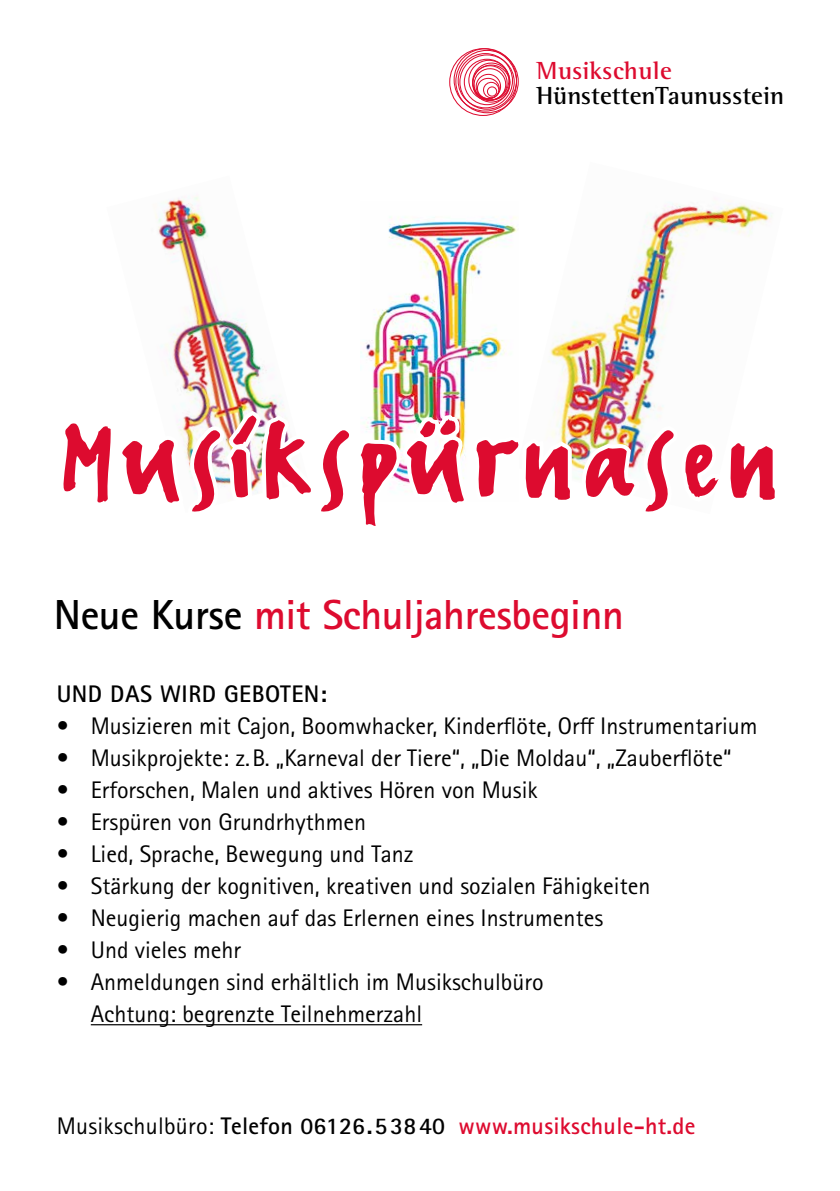
<style>
.page{position:relative;width:840px;height:1191px;background:#fff}
.page>*{position:absolute;margin:0;border:0;box-sizing:border-box;transform-origin:0 0}
.t1{font:132px "FF Erikrighthand";letter-spacing:.08em;color:#dd0b2f}
.t2{font:700 42px "Rotis Sans Serif Pro";letter-spacing:-.01em;color:#dd0b2f}
.t3{font:700 25.4px "Agfa Rotis Semi Serif";color:#000}
.t4{font:700 25.4px "Agfa Rotis Semi Serif";letter-spacing:.02em;color:#dd0b2f}
.t5{font:24px/32px "Rotis Sans Serif Pro";color:#000}
.t6{font:700 24px "Rotis Sans Serif Pro";letter-spacing:.01em;color:#dd0b2f}
.t7{font:700 24px "Rotis Sans Serif Pro";letter-spacing:.02em;color:#000}
.s1{color:#000}
.s2{font-weight:400;color:#000}
</style>
<div class="page">
<div style="left:455px;top:50px;width:63px;height:63px;border:1px solid #dd0b2f;border-radius:50%"></div>
<div style="left:453px;top:48px;width:63px;height:64px;border:1px solid #dd0b2f;border-radius:50%"></div>
<div style="left:457px;top:53px;width:55px;height:55px;border:1px solid #dd0b2f;border-radius:50%"></div>
<div style="left:459px;top:54px;width:55px;height:56px;border:1px solid #dd0b2f;border-radius:50%"></div>
<div style="left:468px;top:60px;width:41px;height:41px;border:1px solid #dd0b2f;border-radius:50%"></div>
<div style="left:463px;top:59px;width:47px;height:46px;border:1px solid #dd0b2f;border-radius:50%"></div>
<div style="left:472px;top:65px;width:38px;height:38px;border:1px solid #dd0b2f;border-radius:50%"></div>
<svg style="left:470px;top:61px;width:42px;height:40px"></svg>
<div style="left:482px;top:81px;width:17px;height:18px;border:1px solid #dd0b2f;border-radius:7px"></div>
<div style="left:486px;top:86px;width:11px;height:11px;border:1px solid #dd0b2f;border-radius:50%"></div>
<hr style="left:91px;top:1024px;width:331px;height:1px;background:#000">
<img style="left:155px;top:196px;width:128px;height:208px">
<img style="left:548px;top:201px;width:224px;height:203px">
<img style="left:360px;top:217px;width:157px;height:187px">
<img style="left:173px;top:404px;width:491px;height:89px">
<p class="t4" style="left:536px;top:55px;width:137px">Musikschule</p>
<p class="t3" style="left:536px;top:80px;width:249px">HünstettenTaunusstein</p>
<h1 class="t1" style="left:59px;top:379px;width:720px">Musikspürnasen</h1>
<h2 class="t2" style="left:54px;top:588px;width:571px"><span class="s1">Neue Kurse</span> mit Schuljahresbeginn</h2>
<p class="t7" style="left:57px;top:679px;width:272px">UND DAS WIRD GEBOTEN:</p>
<p class="t5" style="left:57px;top:710px;width:702px">• Musizieren mit Cajon, Boomwhacker, Kinderflöte, Orff Instrumentarium</p>
<p class="t5" style="left:57px;top:742px;width:676px">• Musikprojekte: z.B. „Karneval der Tiere“, „Die Moldau“, „Zauberflöte“</p>
<p class="t5" style="left:57px;top:774px;width:482px">• Erforschen, Malen und aktives Hören von Musik</p>
<p class="t5" style="left:57px;top:806px;width:311px">• Erspüren von Grundrhythmen</p>
<p class="t5" style="left:57px;top:838px;width:358px">• Lied, Sprache, Bewegung und Tanz</p>
<p class="t5" style="left:57px;top:870px;width:594px">• Stärkung der kognitiven, kreativen und sozialen Fähigkeiten</p>
<p class="t5" style="left:57px;top:902px;width:547px">• Neugierig machen auf das Erlernen eines Instrumentes</p>
<p class="t5" style="left:57px;top:934px;width:186px">• Und vieles mehr</p>
<p class="t5" style="left:91px;top:966px;width:454px;text-indent:-34px">• Anmeldungen sind erhältlich im Musikschulbüro<br>Achtung: begrenzte Teilnehmerzahl</p>
<p class="t6" style="left:57px;top:1110px;width:639px"><span class="s2">Musikschulbüro:</span> <span class="s1">Telefon 06126.53840</span> www.musikschule-ht.de</p>
</div>
